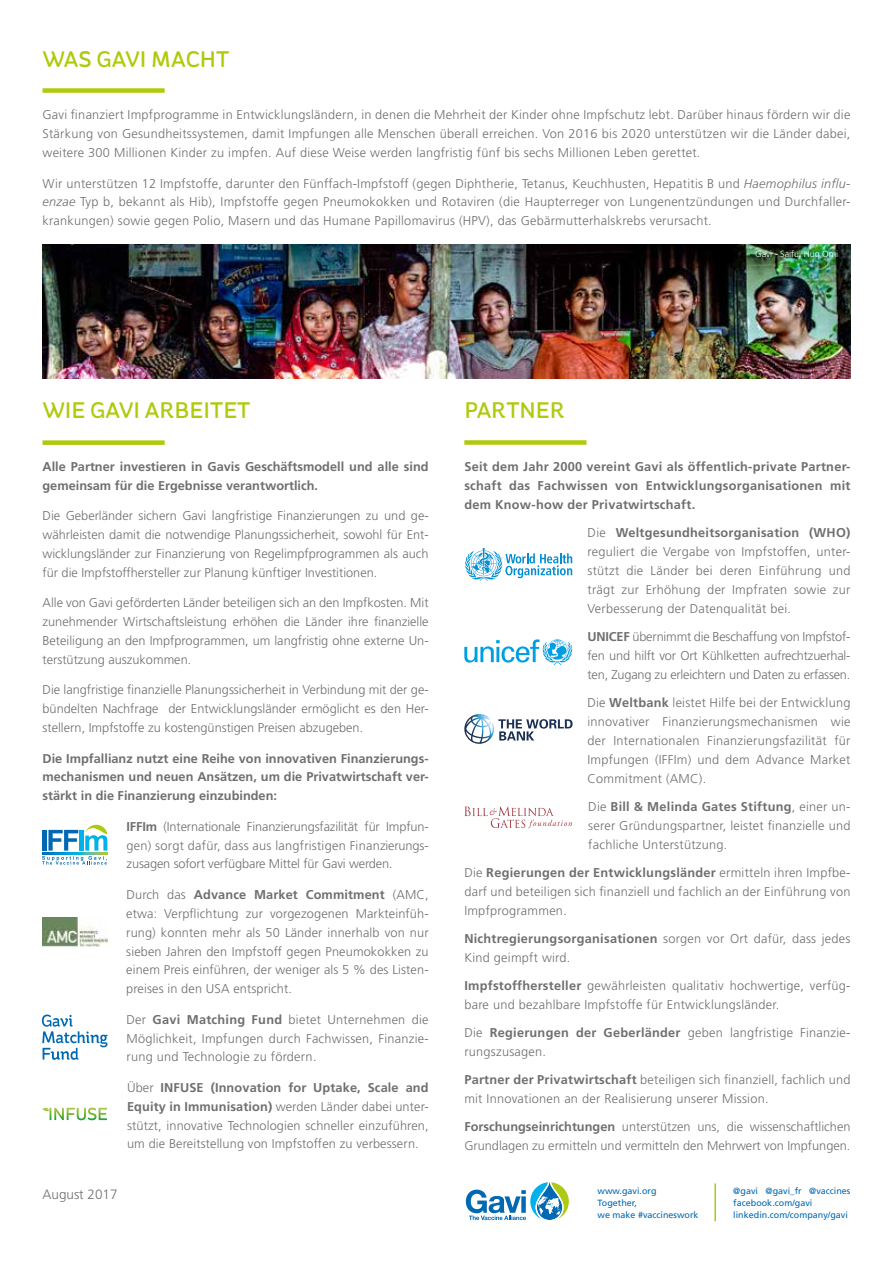
<style>
.page{position:relative;width:893px;height:1263px;background:#fff}
.page>*{position:absolute;margin:0;border:0;box-sizing:border-box;transform-origin:0 0}
.t1{font:500 22.5px "St Ryde";color:#afca0b}
.t2{font:300 13.5px "Frutiger LT Std";color:#706f6f}
.t3{font:300 12.75px/18.8px "Frutiger LT Std";letter-spacing:.02em;color:#706f6f;text-align:justify}
.t4{font:700 12.75px/18.8px "Frutiger LT Std";color:#706f6f;text-align:justify}
.t5{font:300 12.75px/18.9px "Frutiger LT Std";color:#706f6f}
.t6{font:9px/12px "Frutiger LT Std";color:#0069b4}
.t7{font:300 9px "Frutiger LT Std";color:#fff}
.s1{font-family:"Frutiger LT Pro";font-style:italic}
.s2{font-weight:700}
</style>
<div class="page">
<div style="left:43px;top:88px;width:122px;height:5px;background:#afca0b"></div>
<div style="left:43px;top:440px;width:122px;height:5px;background:#afca0b"></div>
<div style="left:464px;top:440px;width:122px;height:5px;background:#afca0b"></div>
<svg style="left:465px;top:548px;width:107px;height:33px"></svg>
<svg style="left:464px;top:639px;width:108px;height:26px"></svg>
<svg style="left:464px;top:714px;width:109px;height:30px"></svg>
<svg style="left:464px;top:806px;width:108px;height:22px"></svg>
<svg style="left:42px;top:824px;width:65px;height:40px"></svg>
<img style="left:42px;top:918px;width:66px;height:29px">
<svg style="left:42px;top:1015px;width:66px;height:45px"></svg>
<svg style="left:42px;top:1107px;width:65px;height:13px"></svg>
<img style="left:43px;top:244px;width:807px;height:135px">
<hr style="left:714px;top:1183px;width:2px;height:38px;background:#afca0b">
<svg style="left:466px;top:1182px;width:103px;height:39px"></svg>
<h1 class="t1" style="left:43px;top:45px;width:188px">WAS GAVI MACHT</h1>
<p class="t3" style="left:43px;top:106px;width:809px">Gavi finanziert Impfprogramme in Entwicklungsländern, in denen die Mehrheit der Kinder ohne Impfschutz lebt. Darüber hinaus fördern wir die Stärkung von Gesundheitssystemen, damit Impfungen alle Menschen überall erreichen. Von 2016 bis 2020 unterstützen wir die Länder dabei, weitere 300 Millionen Kinder zu impfen. Auf diese Weise werden langfristig fünf bis sechs Millionen Leben gerettet.</p>
<p class="t3" style="left:43px;top:174px;width:809px">Wir unterstützen 12 Impfstoffe, darunter den Fünffach-Impfstoff (gegen Diphtherie, Tetanus, Keuchhusten, Hepatitis B und <span class="s1">Haemophilus influ&shy;enzae</span> Typ b, bekannt als Hib), Impfstoffe gegen Pneumokokken und Rotaviren (die Haupterreger von Lungenentzündungen und Durchfaller&shy;krankungen) sowie gegen Polio, Masern und das Humane Papillomavirus (HPV), das Gebärmutterhalskrebs verursacht.</p>
<h1 class="t1" style="left:43px;top:397px;width:209px">WIE GAVI ARBEITET</h1>
<h1 class="t1" style="left:464px;top:397px;width:102px">PARTNER</h1>
<p class="t7" style="left:755px;top:249px;width:84px">Gavi - Saiful Huq Omi</p>
<p class="t4" style="left:43px;top:457px;width:388px">Alle Partner investieren in Gavis Geschäftsmodell und alle sind gemeinsam für die Ergebnisse verantwortlich.</p>
<p class="t3" style="left:43px;top:507px;width:388px">Die Geberländer sichern Gavi langfristige Finanzierungen zu und ge&shy;währleisten damit die notwendige Planungssicherheit, sowohl für Ent&shy;wicklungsländer zur Finanzierung von Regelimpfprogrammen als auch für die Impfstoffhersteller zur Planung künftiger Investitionen.</p>
<p class="t3" style="left:43px;top:594px;width:388px">Alle von Gavi geförderten Länder beteiligen sich an den Impfkosten. Mit zunehmender Wirtschaftsleistung erhöhen die Länder ihre finanzielle Beteiligung an den Impfprogrammen, um langfristig ohne externe Un&shy;terstützung auszukommen.</p>
<p class="t3" style="left:43px;top:681px;width:388px">Die langfristige finanzielle Planungssicherheit in Verbindung mit der ge&shy;bündelten Nachfrage der Entwicklungsländer ermöglicht es den Her&shy;stellern, Impfstoffe zu kostengünstigen Preisen abzugeben.</p>
<p class="t4" style="left:43px;top:749px;width:388px">Die Impfallianz nutzt eine Reihe von innovativen Finanzierungs&shy;mechanismen und neuen Ansätzen, um die Privatwirtschaft ver&shy;stärkt in die Finanzierung einzubinden:</p>
<p class="t3" style="left:127px;top:817px;width:304px"><span class="s2">IFFIm</span> (Internationale Finanzierungsfazilität für Impfun&shy;gen) sorgt dafür, dass aus langfristigen Finanzierungs&shy;zusagen sofort verfügbare Mittel für Gavi werden.</p>
<p class="t3" style="left:126px;top:886px;width:304px">Durch das <span class="s2">Advance Market Commitment</span> (AMC, etwa: Verpflichtung zur vorgezogenen Markteinfüh&shy;rung) konnten mehr als 50 Länder innerhalb von nur sieben Jahren den Impfstoff gegen Pneumokokken zu einem Preis einführen, der weniger als 5 % des Listen&shy;preises in den USA entspricht.</p>
<p class="t3" style="left:127px;top:1010px;width:304px">Der <span class="s2">Gavi Matching Fund</span> bietet Unternehmen die Möglichkeit, Impfungen durch Fachwissen, Finanzie&shy;rung und Technologie zu fördern.</p>
<p class="t3" style="left:127px;top:1078px;width:303px">Über <span class="s2">INFUSE (Innovation for Uptake, Scale and Equity in Immunisation)</span> werden Länder dabei unter&shy;stützt, innovative Technologien schneller einzuführen, um die Bereitstellung von Impfstoffen zu verbessern.</p>
<p class="t2" style="left:43px;top:1187px;width:77px">August 2017</p>
<p class="t4" style="left:464px;top:458px;width:388px">Seit dem Jahr 2000 vereint Gavi als öffentlich-private Partner&shy;schaft das Fachwissen von Entwicklungsorganisationen mit dem Know-how der Privatwirtschaft.</p>
<p class="t3" style="left:588px;top:524px;width:264px">Die <span class="s2">Weltgesundheitsorganisation (WHO) </span>reguliert die Vergabe von Impfstoffen, unter&shy;stützt die Länder bei deren Einführung und trägt zur Erhöhung der Impfraten sowie zur Verbesserung der Datenqualität bei.</p>
<p class="t3" style="left:588px;top:627px;width:264px"><span class="s2">UNICEF</span> übernimmt die Beschaffung von Impfstof&shy;fen und hilft vor Ort Kühlketten aufrechtzuerhal&shy;ten, Zugang zu erleichtern und Daten zu erfassen.</p>
<p class="t3" style="left:587px;top:693px;width:265px">Die <span class="s2">Weltbank</span> leistet Hilfe bei der Entwicklung innovativer Finanzierungsmechanismen wie der Internationalen Finanzierungsfazilität für Impfungen (IFFIm) und dem Advance Market Commitment (AMC).</p>
<p class="t3" style="left:588px;top:797px;width:264px">Die <span class="s2">Bill &amp; Melinda Gates Stiftung</span>, einer un&shy;serer Gründungspartner, leistet finanzielle und fachliche Unterstützung.</p>
<p class="t3" style="left:464px;top:863px;width:388px">Die <span class="s2">Regierungen der Entwicklungsländer</span> ermitteln ihren Impfbe&shy;darf und beteiligen sich finanziell und fachlich an der Einführung von Impfprogrammen.</p>
<p class="t3" style="left:464px;top:929px;width:388px"><span class="s2">Nichtregierungsorganisationen</span> sorgen vor Ort dafür, dass jedes<br>Kind geimpft wird.</p>
<p class="t3" style="left:464px;top:976px;width:388px"><span class="s2">Impfstoffhersteller</span> gewährleisten qualitativ hochwertige, verfüg&shy;bare und bezahlbare Impfstoffe für Entwicklungsländer.</p>
<p class="t3" style="left:464px;top:1023px;width:388px">Die <span class="s2">Regierungen der Geberländer</span> geben langfristige Finanzie&shy;rungszusagen.</p>
<p class="t3" style="left:464px;top:1070px;width:388px"><span class="s2">Partner der Privatwirtschaft</span> beteiligen sich finanziell, fachlich und mit Innovationen an der Realisierung unserer Mission.</p>
<p class="t5" style="left:464px;top:1117px;width:388px"><span class="s2">Forschungseinrichtungen</span> unterstützen uns, die wissenschaftlichen<br>Grundlagen zu ermitteln und vermitteln den Mehrwert von Impfungen.</p>
<p class="t6" style="left:598px;top:1185px;width:103px">www.gavi.org<br>Together,<br>we make #vaccineswork</p>
<p class="t6" style="left:733px;top:1185px;width:119px">@gavi @gavi_fr @vaccines facebook.com/gavi linkedin.com/company/gavi</p>
</div>
